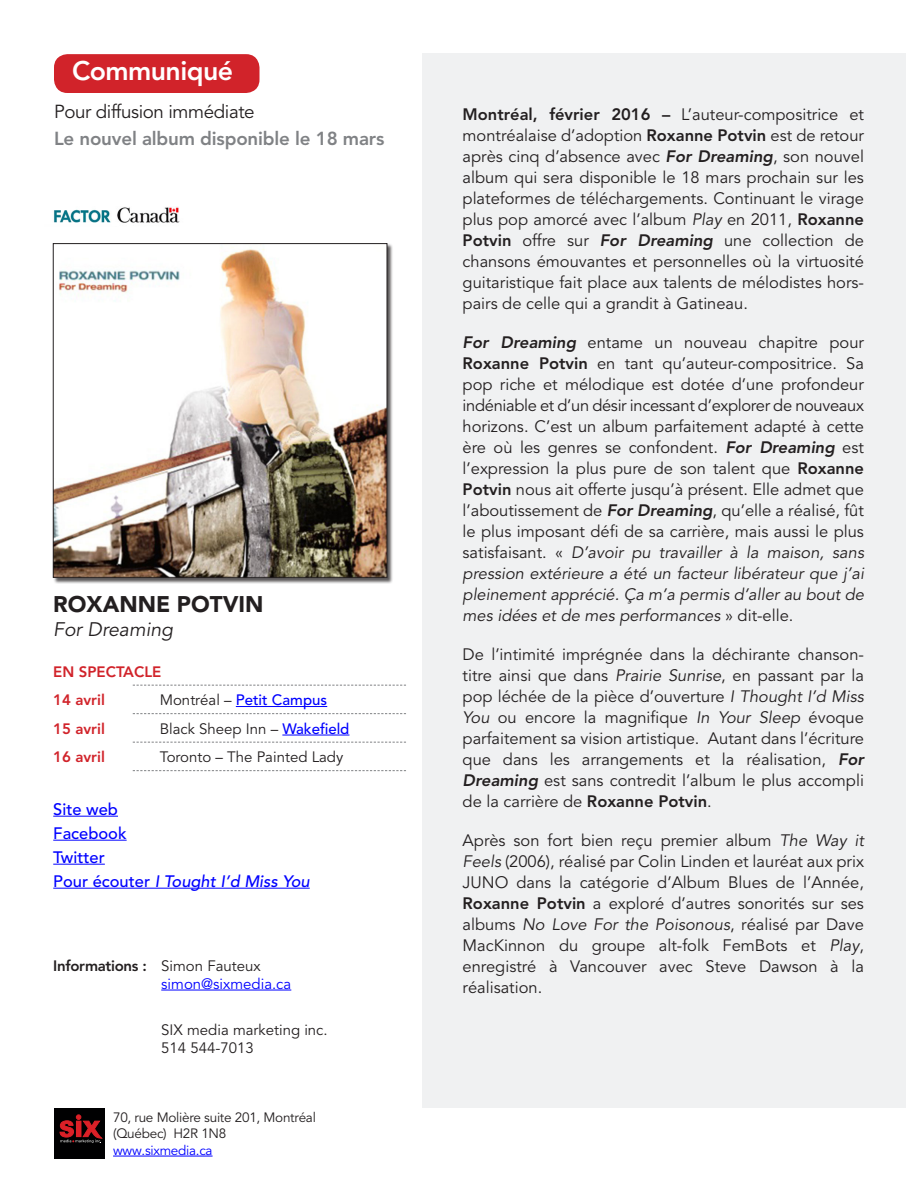
<style>
.page{position:relative;width:918px;height:1188px;background:#fff}
.page>*{position:absolute;margin:0;border:0;box-sizing:border-box;transform-origin:0 0}
.t1{font:800 26.7px "Avenir";letter-spacing:-.02em;color:#fff}
.Le_nouvel_album{font:900 22.5px "Avenir";color:#231f20}
.Le_nouvel_album-2{font:italic 19.5px "Avenir";color:#231f20}
.Le_nouvel_album-3{font:800 18.75px "Avenir";letter-spacing:-.01em;color:#808285}
.t2{font:18.75px "Avenir";letter-spacing:-.02em;color:#231f20}
.Le_nouvel_album-4{font:16.5px/21px "Avenir";color:#231f20;text-align:justify}
.t3{font:italic 500 16.5px "Avenir";color:#00f}
.t4{font:500 16.5px "Avenir";color:#00f}
.t5{font:15px/18px "Avenir";color:#231f20}
.t6{font:800 15px "Avenir";color:#d1232a}
.t7{font:800 15px "Avenir";letter-spacing:-.02em;color:#231f20}
.t8{font:500 15px "Avenir";color:#00f}
.t9{font:15px "Avenir";color:#00f}
.t10{font:13.5px/16.5px "Avenir";letter-spacing:-.02em;color:#231f20}
.t11{font:13.5px "Avenir";letter-spacing:-.02em;color:#00f}
.s1{font-weight:400;color:#231f20}
.s2{font-weight:500;color:#00f}
.s3{font-style:normal}
.s4{font-weight:400}
.s5{font-weight:800}
.s6{font-weight:800;font-style:italic}
.s7{font-style:italic}
</style>
<div class="page">
<div style="left:422px;top:53px;width:483px;height:1055px;background:#f0f1f2"></div>
<svg style="left:133px;top:685px;width:273px;height:1px"></svg>
<hr style="left:236px;top:706px;width:91px;height:1px;background:#00f">
<svg style="left:133px;top:713px;width:273px;height:1px"></svg>
<hr style="left:282px;top:735px;width:67px;height:1px;background:#00f">
<svg style="left:133px;top:742px;width:273px;height:1px"></svg>
<svg style="left:133px;top:770px;width:273px;height:1px"></svg>
<hr style="left:53px;top:816px;width:65px;height:1px;background:#00f">
<hr style="left:53px;top:840px;width:74px;height:1px;background:#00f">
<hr style="left:53px;top:864px;width:52px;height:1px;background:#00f">
<hr style="left:53px;top:888px;width:257px;height:1px;background:#00f">
<hr style="left:161px;top:990px;width:130px;height:1px;background:#00f">
<div style="left:53px;top:243px;width:340px;height:341px;background:#231f20;opacity:.75"></div>
<img style="left:55px;top:245px;width:330px;height:331px">
<div style="left:53px;top:243px;width:334px;height:335px;border:1px solid #231f20"></div>
<div style="left:54px;top:54px;width:206px;height:39px;background:#d1232a;border-radius:14px"></div>
<div style="left:54px;top:1108px;width:50px;height:50px;background:#000001"></div>
<svg style="left:60px;top:1115px;width:42px;height:28px"></svg>
<hr style="left:113px;top:1156px;width:100px;height:1px;background:#00f">
<img style="left:53px;top:206px;width:127px;height:17px">
<p class="t1" style="left:72px;top:55px;width:163px">Communiqué</p>
<p class="t2" style="left:54px;top:101px;width:202px">Pour diffusion immédiate</p>
<p class="Le_nouvel_album-3" style="left:54px;top:127px;width:332px">Le nouvel album disponible le 18 mars</p>
<p class="Le_nouvel_album" style="left:53px;top:591px;width:212px">ROXANNE POTVIN</p>
<p class="Le_nouvel_album-2" style="left:53px;top:618px;width:121px">For Dreaming</p>
<p class="t6" style="left:53px;top:662px;width:110px">EN SPECTACLE</p>
<p class="t6" style="left:53px;top:691px;width:53px">14 avril</p>
<p class="t8" style="left:160px;top:691px;width:169px"><span class="s1">Montréal –</span> Petit Campus</p>
<p class="t6" style="left:53px;top:719px;width:53px">15 avril</p>
<p class="t5" style="left:160px;top:720px;width:191px">Black Sheep Inn – <span class="s2">Wakefield</span></p>
<p class="t6" style="left:53px;top:748px;width:53px">16 avril</p>
<p class="t5" style="left:160px;top:748px;width:185px">Toronto – The Painted Lady</p>
<p class="t4" style="left:53px;top:799px;width:66px">Site web</p>
<p class="t4" style="left:53px;top:823px;width:75px">Facebook</p>
<p class="t4" style="left:53px;top:847px;width:53px">Twitter</p>
<p class="t3" style="left:53px;top:871px;width:258px"><span class="s3">Pour écouter</span> I Tought I’d Miss You</p>
<p class="t7" style="left:53px;top:956px;width:209px">Informations : <span class="s4">Simon Fauteux</span></p>
<p class="t9" style="left:161px;top:975px;width:132px">simon@sixmedia.ca</p>
<p class="t5" style="left:161px;top:1021px;width:168px">SIX media marketing inc.<br>514 544-7013</p>
<p class="t10" style="left:113px;top:1109px;width:204px">70, rue Molière suite 201, Montréal (Québec) H2R 1N8</p>
<p class="t11" style="left:113px;top:1142px;width:101px">www.sixmedia.ca</p>
<p class="Le_nouvel_album-4" style="left:463px;top:104px;width:403px"><span class="s5">Montréal, février 2016 –</span> L’auteur-compositrice et montréalaise d’adoption <span class="s5">Roxanne Potvin</span> est de retour après cinq d’absence avec <span class="s6">For Dreaming</span>, son nouvel album qui sera disponible le 18 mars prochain sur les plateformes de téléchargements. Continuant le virage plus pop amorcé avec l’album <span class="s7">Play</span> en 2011, <span class="s5">Roxanne Potvin</span> offre sur <span class="s6">For Dreaming</span> une collection de chansons émouvantes et personnelles où la virtuosité guitaristique fait place aux talents de mélodistes hors&shy;pairs de celle qui a grandit à Gatineau.</p>
<p class="Le_nouvel_album-4" style="left:463px;top:332px;width:403px"><span class="s6">For Dreaming</span> entame un nouveau chapitre pour <span class="s5">Roxanne Potvin</span> en tant qu’auteur-compositrice. Sa pop riche et mélodique est dotée d’une profondeur indéniable et d’un désir incessant d’explorer de nouveaux horizons. C’est un album parfaitement adapté à cette ère où les genres se confondent. <span class="s6">For Dreaming</span> est l’expression la plus pure de son talent que <span class="s5">Roxanne Potvin</span> nous ait offerte jusqu’à présent. Elle admet que l’aboutissement de <span class="s6">For Dreaming</span>, qu’elle a réalisé, fût le plus imposant défi de sa carrière, mais aussi le plus satisfaisant. « <span class="s7">D’avoir pu travailler à la maison, sans pression extérieure a été un facteur libérateur que j’ai pleinement apprécié. Ça m’a permis d’aller au bout de mes idées et de mes performances</span> » dit-elle.</p>
<p class="Le_nouvel_album-4" style="left:463px;top:644px;width:403px">De l’intimité imprégnée dans la déchirante chanson&shy;titre ainsi que dans <span class="s7">Prairie Sunrise</span>, en passant par la pop léchée de la pièce d’ouverture <span class="s7">I Thought I’d Miss You</span> ou encore la magnifique <span class="s7">In Your Sleep</span> évoque parfaitement sa vision artistique. Autant dans l’écriture que dans les arrangements et la réalisation, <span class="s6">For Dreaming</span> est sans contredit l’album le plus accompli de la carrière de <span class="s5">Roxanne Potvin</span>.</p>
<p class="Le_nouvel_album-4" style="left:463px;top:830px;width:403px">Après son fort bien reçu premier album <span class="s7">The Way it Feels</span> (2006), réalisé par Colin Linden et lauréat aux prix JUNO dans la catégorie d’Album Blues de l’Année, <span class="s5">Roxanne Potvin</span> a exploré d’autres sonorités sur ses albums <span class="s7">No Love For the Poisonous</span>, réalisé par Dave MacKinnon du groupe alt-folk FemBots et <span class="s7">Play</span>, enregistré à Vancouver avec Steve Dawson à la réalisation.</p>
</div>
